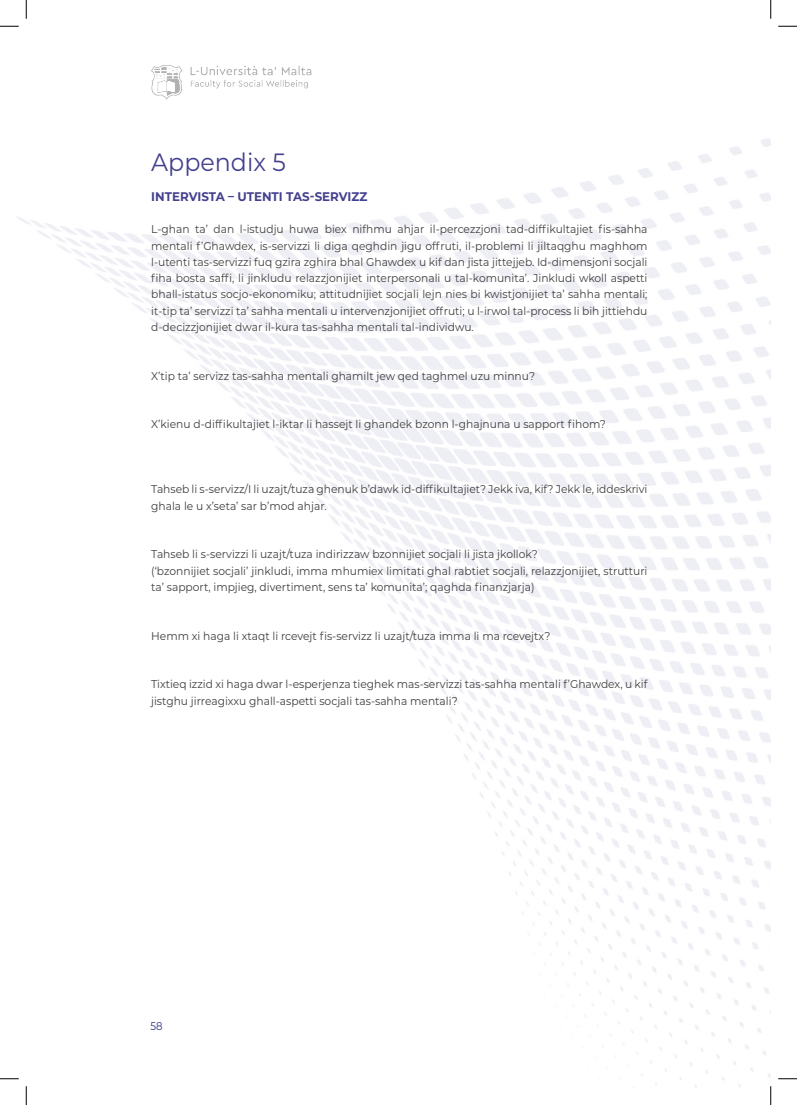
<style>
.page{position:relative;width:797px;height:1105px;background:#fff}
.page>*{position:absolute;margin:0;border:0;box-sizing:border-box;transform-origin:0 0}
.t1{font:25px "Montserrat";color:#44418e;scale:.95 1}
.t2{font:700 12.5px "Montserrat";color:#44418e;scale:.95 1}
.t3{font:11.25px/16.2px "Montserrat";color:#3e3e3f;scale:.95 1}
.t4{font:11.25px "Montserrat";color:#323286;scale:.9 1}
</style>
<div class="page">
<img style="left:151px;top:65px;width:161px;height:35px">
<svg style="left:0;top:25px;width:19px;height:2px"></svg>
<svg style="left:778px;top:25px;width:19px;height:2px"></svg>
<svg style="left:0;top:1078px;width:19px;height:1px"></svg>
<svg style="left:778px;top:1078px;width:19px;height:1px"></svg>
<svg style="left:25px;top:0;width:2px;height:19px"></svg>
<svg style="left:25px;top:1086px;width:2px;height:19px"></svg>
<svg style="left:770px;top:0;width:1px;height:19px"></svg>
<svg style="left:770px;top:1086px;width:1px;height:19px"></svg>
<h1 class="t1" style="left:151px;top:145px;width:143px">Appendix 5</h1>
<p class="t2" style="left:151px;top:187px;width:229px">INTERVISTA – UTENTI TAS-SERVI ZZ</p>
<p class="t3" style="left:151px;top:221px;width:524px;text-align:justify">L-ghan ta’ dan l-istudju huwa biex nifhmu ahjar il-percezzjoni tad-diffikultajiet fis-sahha mentali f’Ghawdex, is-servizzi li diga qeghdin jigu offruti, il-problemi li jiltaqghu maghhom l-utenti tas-servizzi fuq gzira zghira bhal Ghawdex u kif dan jista jittejjeb. Id-dimensjoni socjali fiha bosta saffi, li jinkludu relazzjonijiet interpersonali u tal-komunita’. Jinkludi wkoll aspetti bhall-istatus socjo-ekonomiku; attitudnijiet socjali lejn nies bi kwistjonijiet ta’ sahha mentali; it-tip ta’ servizzi ta’ sahha mentali u intervenzjonijiet offruti; u l-irwol tal-process li bih jittiehdu d-decizzjonijiet dwar il-kura tas-sahha mentali tal-individwu.</p>
<p class="t3" style="left:151px;top:367px;width:406px">X’tip ta’ servizz tas-sahha mentali ghamilt jew qed taghmel uzu minnu?</p>
<p class="t3" style="left:151px;top:416px;width:480px">X’kienu d-diffikultajiet l-iktar li hassejt li ghandek bzonn l-ghajnuna u sapport fihom?</p>
<p class="t3" style="left:151px;top:481px;width:524px">Tahseb li s-servizz/I li uzajt/tuza ghenuk b’dawk id-diffikultajiet? Jekk iva, kif? Jekk le, iddeskrivi ghala le u x’seta’ sar b’mod ahjar.</p>
<p class="t3" style="left:151px;top:546px;width:524px">Tahseb li s-servizzi li uzajt/tuza indirizzaw bzonnijiet socjali li jista jkollok?<br>(‘bzonnijiet socjali’ jinkludi, imma mhumiex limitati ghal rabtiet socjali, relazzjonijiet, strutturi ta’ sapport, impjieg, divertiment, sens ta’ komunita’; qaghda finanzjarja)</p>
<p class="t3" style="left:151px;top:627px;width:422px">Hemm xi haga li xtaqt li rcevejt fis-servizz li uzajt/tuza imma li ma rcevejtx?</p>
<p class="t3" style="left:151px;top:676px;width:524px">Tixtieq izzid xi haga dwar l-esperjenza tieghek mas-servizzi tas-sahha mentali f’Ghawdex, u kif jistghu jirreagixxu ghall-aspetti socjali tas-sahha mentali?</p>
<p class="t4" style="left:150px;top:1018px;width:15px">58</p>
</div>
